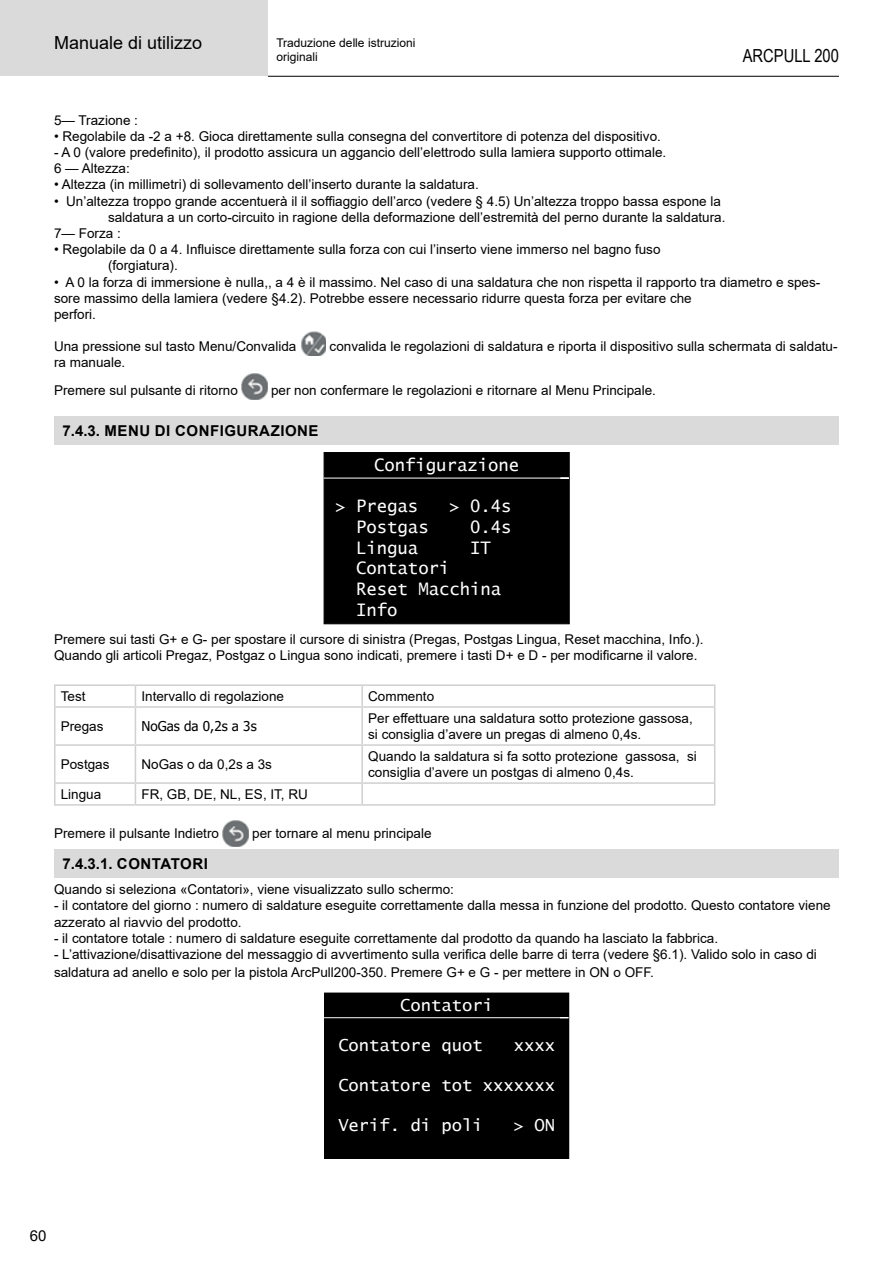
<style>
.page{position:relative;width:893px;height:1263px;background:#fff}
.page>*{position:absolute;margin:0;border:0;box-sizing:border-box;transform-origin:0 0}
.t1{font:18px "Arial";color:#000}
.t2{font:18px "Arial Narrow";color:#000}
.t3{font:17.25px/20.7px "Lucida Sans Typewriter";letter-spacing:-.005em;color:#fff}
.t4{font:16.65px "Lucida Sans Typewriter";letter-spacing:-.005em;color:#fff}
.t5{font:700 15px "Arial";letter-spacing:.035em;color:#000}
.t6{font:15px "Arial";color:#000}
.t7{font:13.5px/16.2px "Arial";color:#000}
.t8{font:13.5px "Tahoma";color:#000}
.t9{font:12px/14.4px "Arial";color:#000}
</style>
<div class="page">
<div style="left:0;top:0;width:268px;height:76px;background:#dadada"></div>
<hr style="left:268px;top:76px;width:571px;height:1px;background:#000">
<img style="left:301px;top:331px;width:25px;height:25px">
<img style="left:242px;top:374px;width:25px;height:25px">
<div style="left:54px;top:416px;width:784px;height:29px;background:#dadada"></div>
<div style="left:324px;top:452px;width:246px;height:172px;background:#000;border:1px solid #000"></div>
<hr style="left:324px;top:478px;width:245px;height:1px;background:#fff">
<hr style="left:54px;top:684px;width:81px;height:2px;background:#d0d0d0">
<hr style="left:54px;top:686px;width:2px;height:20px;background:#d0d0d0">
<hr style="left:54px;top:706px;width:81px;height:2px;background:#d0d0d0">
<hr style="left:54px;top:708px;width:2px;height:36px;background:#d0d0d0">
<hr style="left:54px;top:744px;width:81px;height:2px;background:#d0d0d0">
<hr style="left:54px;top:746px;width:2px;height:36px;background:#d0d0d0">
<hr style="left:54px;top:782px;width:81px;height:2px;background:#d0d0d0">
<hr style="left:54px;top:784px;width:2px;height:20px;background:#d0d0d0">
<hr style="left:54px;top:804px;width:81px;height:2px;background:#d0d0d0">
<hr style="left:135px;top:708px;width:1px;height:36px;background:#d0d0d0">
<hr style="left:361px;top:708px;width:2px;height:36px;background:#d0d0d0">
<hr style="left:714px;top:708px;width:1px;height:36px;background:#d0d0d0">
<hr style="left:135px;top:744px;width:227px;height:2px;background:#d0d0d0">
<hr style="left:135px;top:746px;width:1px;height:36px;background:#d0d0d0">
<hr style="left:362px;top:744px;width:353px;height:2px;background:#d0d0d0">
<hr style="left:361px;top:746px;width:2px;height:36px;background:#d0d0d0">
<hr style="left:714px;top:746px;width:1px;height:36px;background:#d0d0d0">
<hr style="left:135px;top:782px;width:227px;height:2px;background:#d0d0d0">
<svg style="left:135px;top:784px;width:1px;height:20px"></svg>
<hr style="left:362px;top:782px;width:353px;height:2px;background:#d0d0d0">
<hr style="left:361px;top:784px;width:2px;height:20px;background:#d0d0d0">
<svg style="left:714px;top:784px;width:1px;height:20px"></svg>
<hr style="left:135px;top:804px;width:227px;height:2px;background:#d0d0d0">
<hr style="left:362px;top:804px;width:353px;height:2px;background:#d0d0d0">
<hr style="left:135px;top:684px;width:227px;height:2px;background:#d0d0d0">
<svg style="left:135px;top:686px;width:1px;height:20px"></svg>
<hr style="left:362px;top:684px;width:353px;height:2px;background:#d0d0d0">
<hr style="left:361px;top:686px;width:2px;height:20px;background:#d0d0d0">
<svg style="left:714px;top:686px;width:1px;height:20px"></svg>
<hr style="left:135px;top:706px;width:227px;height:2px;background:#d0d0d0">
<hr style="left:362px;top:706px;width:353px;height:2px;background:#d0d0d0">
<img style="left:223px;top:820px;width:26px;height:26px">
<div style="left:54px;top:849px;width:784px;height:29px;background:#dadada"></div>
<div style="left:325px;top:993px;width:244px;height:165px;background:#000"></div>
<div style="left:324px;top:993px;width:245px;height:166px;border:1px solid #000"></div>
<hr style="left:325px;top:1017px;width:243px;height:1px;background:#fff">
<h1 class="t1" style="left:54px;top:30px;width:150px">Manuale di utilizzo</h1>
<p class="t9" style="left:276px;top:35px;width:140px">Traduzione delle istruzioni originali</p>
<h1 class="t2" style="left:743px;top:43px;width:98px">ARCPULL 200</h1>
<p class="t7" style="left:54px;top:112px;width:86px">5— Trazione :</p>
<p class="t7" style="left:54px;top:128px;width:608px">• Regolabile da -2 a +8. Gioca direttamente sulla consegna del convertitore di potenza del dispositivo.</p>
<p class="t7" style="left:54px;top:144px;width:614px">- A 0 (valore predefinito), il prodotto assicura un aggancio dell’elettrodo sulla lamiera supporto ottimale.<br>6 — Altezza:</p>
<p class="t7" style="left:54px;top:177px;width:426px">• Altezza (in millimetri) di sollevamento dell’inserto durante la saldatura.</p>
<p class="t7" style="left:54px;top:193px;width:668px">• Un’altezza troppo grande accentuerà il il soffiaggio dell’arco (vedere § 4.5) Un’altezza troppo bassa espone la</p>
<p class="t7" style="left:108px;top:209px;width:619px">saldatura a un corto-circuito in ragione della deformazione dell’estremità del perno durante la saldatura.</p>
<p class="t7" style="left:54px;top:225px;width:68px">7— Forza :</p>
<p class="t7" style="left:108px;top:241px;width:554px;text-indent:-54px">• Regolabile da 0 a 4. Influisce direttamente sulla forza con cui l’inserto viene immerso nel bagno fuso (forgiatura).</p>
<p class="t7" style="left:54px;top:274px;width:768px">• A 0 la forza di immersione è nulla,, a 4 è il massimo. Nel caso di una saldatura che non rispetta il rapporto tra diametro e spes&shy;sore massimo della lamiera (vedere §4.2). Potrebbe essere necessario ridurre questa forza per evitare che<br>perfori.</p>
<p class="t7" style="left:54px;top:338px;width:244px">Una pressione sul tasto Menu/Convalida</p>
<p class="t7" style="left:330px;top:338px;width:510px">convalida le regolazioni di saldatura e riporta il dispositivo sulla schermata di saldatu-</p>
<p class="t7" style="left:54px;top:348px;width:185px;line-height:28.3px">ra manuale.<br>Premere sul pulsante di ritorno</p>
<p class="t7" style="left:271px;top:382px;width:386px">per non confermare le regolazioni e ritornare al Menu Principale.</p>
<p class="t5" style="left:63px;top:420px;width:258px">7.4.3. MENU DI CONFIGURAZIONE</p>
<p class="t3" style="left:374px;top:454px;width:147px">Configurazione</p>
<p class="t3" style="left:335px;top:496px;width:84px">&gt; Pregas</p>
<p class="t3" style="left:449px;top:496px;width:64px">&gt; 0.4s</p>
<p class="t3" style="left:356px;top:516px;width:74px">Postgas</p>
<p class="t3" style="left:470px;top:516px;width:43px">0.4s</p>
<p class="t3" style="left:356px;top:537px;width:64px">Lingua</p>
<p class="t3" style="left:470px;top:537px;width:22px">IT</p>
<p class="t3" style="left:356px;top:558px;width:147px">Contatori<br>Reset Macchina<br>Info</p>
<p class="t7" style="left:54px;top:631px;width:651px">Premere sui tasti G+ e G- per spostare il cursore di sinistra (Pregas, Postgas Lingua, Reset macchina, Info.).<br>Quando gli articoli Pregaz, Postgaz o Lingua sono indicati, premere i tasti D+ e D - per modificarne il valore.</p>
<p class="t7" style="left:61px;top:688px;width:26px">Test</p>
<p class="t7" style="left:141px;top:688px;width:144px">Intervallo di regolazione</p>
<p class="t7" style="left:368px;top:688px;width:68px">Commento</p>
<p class="t7" style="left:61px;top:718px;width:44px">Pregas</p>
<p class="t8" style="left:141px;top:717px;width:117px">NoGas da 0,2s a 3s</p>
<p class="t7" style="left:368px;top:710px;width:326px">Per effettuare una saldatura sotto protezione gassosa, si consiglia d’avere un pregas di almeno 0,4s.</p>
<p class="t7" style="left:61px;top:756px;width:50px">Postgas</p>
<p class="t7" style="left:141px;top:756px;width:132px">NoGas o da 0,2s a 3s</p>
<p class="t7" style="left:368px;top:748px;width:330px">Quando la saldatura si fa sotto protezione gassosa, si consiglia d’avere un postgas di almeno 0,4s.</p>
<p class="t7" style="left:61px;top:786px;width:42px">Lingua</p>
<p class="t7" style="left:141px;top:786px;width:168px">FR, GB, DE, NL, ES, IT, RU</p>
<p class="t7" style="left:54px;top:824px;width:167px">Premere il pulsante Indietro</p>
<p class="t7" style="left:252px;top:824px;width:181px">per tornare al menu principale</p>
<p class="t5" style="left:63px;top:853px;width:147px">7.4.3.1. CONTATORI</p>
<p class="t7" style="left:54px;top:881px;width:401px">Quando si seleziona «Contatori», viene visualizzato sullo schermo:</p>
<p class="t7" style="left:54px;top:897px;width:778px">- il contatore del giorno : numero di saldature eseguite correttamente dalla messa in funzione del prodotto. Questo contatore viene azzerato al riavvio del prodotto.</p>
<p class="t7" style="left:54px;top:930px;width:666px">- il contatore totale : numero di saldature eseguite correttamente dal prodotto da quando ha lasciato la fabbrica.</p>
<p class="t7" style="left:54px;top:945px;width:764px;line-height:18px">- L’attivazione/disattivazione del messaggio di avvertimento sulla verifica delle barre di terra (vedere §6.1). Valido solo in caso di saldatura ad anello e solo per la pistola ArcPull200-350. Premere G+ e G - per mettere in ON o OFF.</p>
<p class="t4" style="left:400px;top:995px;width:94px">Contatori</p>
<p class="t4" style="left:338px;top:1035px;width:146px">Contatore quot</p>
<p class="t4" style="left:514px;top:1035px;width:43px">xxxx</p>
<p class="t4" style="left:338px;top:1075px;width:218px">Contatore tot xxxxxxx</p>
<p class="t4" style="left:338px;top:1115px;width:146px">Verif. di poli</p>
<p class="t4" style="left:514px;top:1115px;width:43px">&gt; ON</p>
<p class="t6" style="left:30px;top:1225px;width:18px">60</p>
</div>
